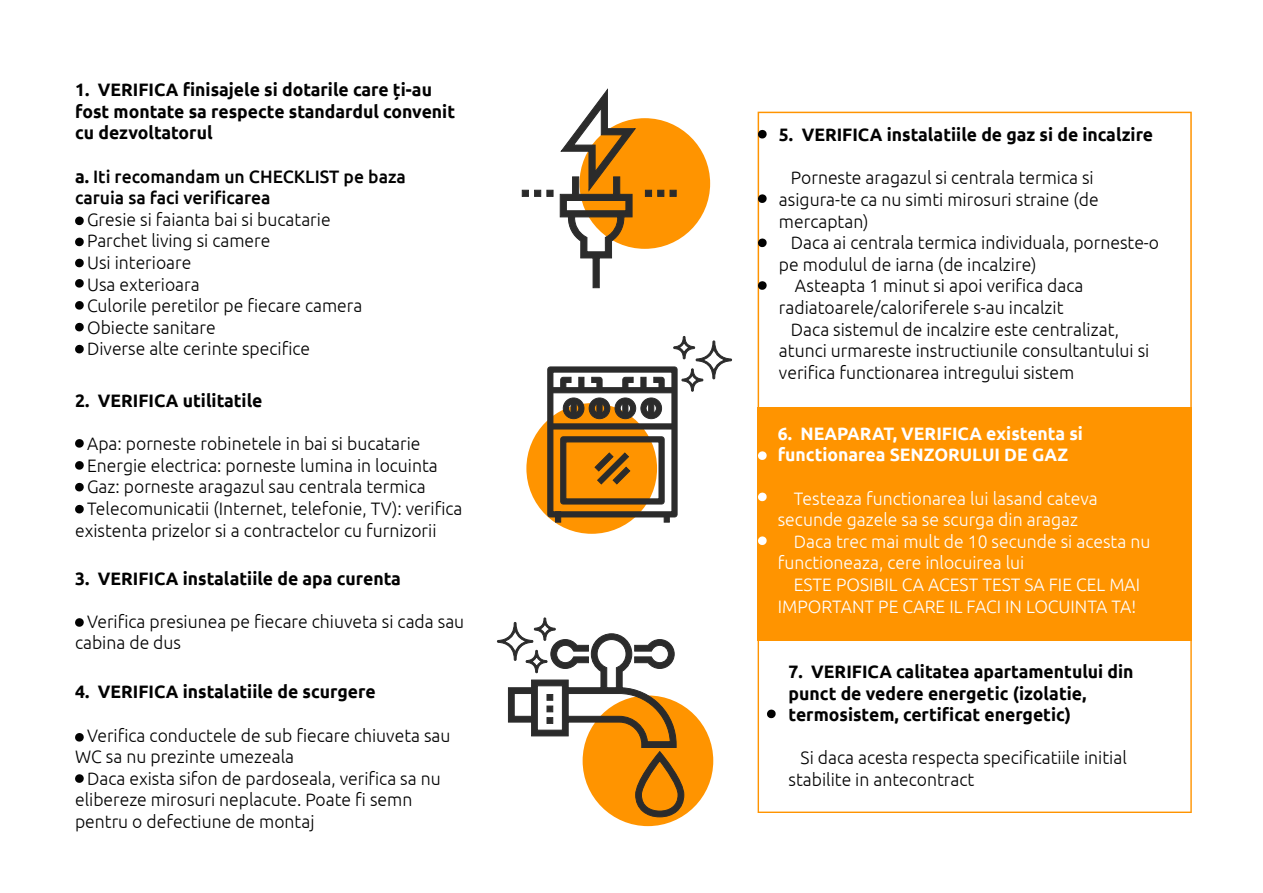
<style>
.page{position:relative;width:1263px;height:893px;background:#fff}
.page>*{position:absolute;margin:0;border:0;box-sizing:border-box;transform-origin:0 0}
.t1{font:300 18px/21.6px "Ubuntu";color:#020202}
.t2{font:700 18px/21.6px "Ubuntu";color:#020202}
.t3{font:300 18px/21.6px "Ubuntu";color:#fff}
.t4{font:700 18px/21.6px "Ubuntu";color:#fff}
.t5{font:500 18px/21.6px "Ubuntu";color:#020202}
.s1{font-weight:700}
</style>
<div class="page">
<div style="left:758px;top:408px;width:434px;height:233px;background:#ff9400"></div>
<svg style="left:758px;top:112px;width:434px;height:296px"></svg>
<svg style="left:758px;top:641px;width:434px;height:172px"></svg>
<div style="left:579px;top:118px;width:131px;height:131px;background:#ff9400;border-radius:50%"></div>
<div style="left:526px;top:403px;width:131px;height:131px;background:#ff9400;border-radius:50%"></div>
<div style="left:583px;top:695px;width:130px;height:131px;background:#ff9400;border-radius:50%"></div>
<svg style="left:75px;top:439px;width:9px;height:9px"></svg>
<svg style="left:75px;top:461px;width:9px;height:9px"></svg>
<svg style="left:75px;top:482px;width:9px;height:10px"></svg>
<svg style="left:75px;top:504px;width:9px;height:10px"></svg>
<svg style="left:75px;top:618px;width:9px;height:9px"></svg>
<svg style="left:75px;top:237px;width:9px;height:10px"></svg>
<svg style="left:75px;top:258px;width:9px;height:10px"></svg>
<svg style="left:75px;top:279px;width:9px;height:9px"></svg>
<svg style="left:75px;top:301px;width:9px;height:9px"></svg>
<svg style="left:75px;top:322px;width:9px;height:10px"></svg>
<svg style="left:75px;top:344px;width:9px;height:10px"></svg>
<svg style="left:75px;top:216px;width:9px;height:10px"></svg>
<svg style="left:75px;top:733px;width:9px;height:9px"></svg>
<svg style="left:75px;top:774px;width:9px;height:9px"></svg>
<svg style="left:757px;top:129px;width:10px;height:10px"></svg>
<svg style="left:757px;top:194px;width:10px;height:10px"></svg>
<svg style="left:757px;top:238px;width:10px;height:10px"></svg>
<svg style="left:757px;top:281px;width:10px;height:9px"></svg>
<svg style="left:757px;top:451px;width:10px;height:10px"></svg>
<svg style="left:757px;top:492px;width:10px;height:10px"></svg>
<svg style="left:757px;top:536px;width:10px;height:10px"></svg>
<svg style="left:766px;top:709px;width:10px;height:10px"></svg>
<svg style="left:496px;top:618px;width:189px;height:200px"></svg>
<div style="left:546px;top:694px;width:7px;height:7px;background:#2b2b2b;border:1px solid #2b2b2b"></div>
<div style="left:546px;top:717px;width:7px;height:7px;background:#2b2b2b;border:1px solid #2b2b2b"></div>
<div style="left:546px;top:706px;width:7px;height:6px;background:#2b2b2b;border:1px solid #2b2b2b"></div>
<svg style="left:559px;top:88px;width:77px;height:201px"></svg>
<div style="left:657px;top:190px;width:7px;height:7px;background:#2b2b2b;border:1px solid #2b2b2b"></div>
<div style="left:645px;top:190px;width:7px;height:7px;background:#2b2b2b;border:1px solid #2b2b2b"></div>
<div style="left:670px;top:190px;width:7px;height:7px;background:#2b2b2b;border:1px solid #2b2b2b"></div>
<div style="left:522px;top:190px;width:7px;height:7px;background:#2b2b2b;border:1px solid #2b2b2b"></div>
<div style="left:534px;top:190px;width:7px;height:7px;background:#2b2b2b;border:1px solid #2b2b2b"></div>
<div style="left:546px;top:190px;width:7px;height:7px;background:#2b2b2b;border:1px solid #2b2b2b"></div>
<svg style="left:547px;top:336px;width:185px;height:182px"></svg>
<div style="left:555px;top:511px;width:6px;height:12px;background:#2b2b2b;border:1px solid #2b2b2b"></div>
<svg style="left:664px;top:514px;width:6px;height:9px"></svg>
<p class="t2" style="left:75px;top:79px;width:382px">1. VERIFICA finisajele si dotarile care ți-au fost montate sa respecte standardul convenit cu dezvoltatorul</p>
<p class="t5" style="left:75px;top:165px;width:332px"><span class="s1">a.</span> Iti recomandam un CHECKLIST pe baza caruia sa faci verificarea</p>
<p class="t1" style="left:87px;top:208px;width:277px">Gresie si faianta bai si bucatarie<br>Parchet living si camere<br>Usi interioare<br>Usa exterioara<br>Culorile peretilor pe fiecare camera<br>Obiecte sanitare<br>Diverse alte cerinte specifice</p>
<p class="t2" style="left:75px;top:389px;width:189px">2. VERIFICA utilitatile</p>
<p class="t1" style="left:87px;top:433px;width:335px">Apa: porneste robinetele in bai si bucatarie</p>
<p class="t1" style="left:87px;top:454px;width:352px">Energie electrica: porneste lumina in locuinta</p>
<p class="t1" style="left:87px;top:476px;width:340px">Gaz: porneste aragazul sau centrala termica</p>
<p class="t1" style="left:87px;top:497px;width:377px">Telecomunicatii (Internet, telefonie, TV): verifica</p>
<p class="t1" style="left:75px;top:519px;width:363px">existenta prizelor si a contractelor cu furnizorii</p>
<p class="t2" style="left:75px;top:567px;width:327px">3. VERIFICA instalatiile de apa curenta</p>
<p class="t1" style="left:75px;top:610px;width:391px;text-indent:12px">Verifica presiunea pe fiecare chiuveta si cada sau cabina de dus</p>
<p class="t2" style="left:75px;top:681px;width:302px">4. VERIFICA instalatiile de scurgere</p>
<p class="t1" style="left:75px;top:724px;width:377px;text-indent:12px">Verifica conductele de sub fiecare chiuveta sau<br>WC sa nu prezinte umezeala</p>
<p class="t1" style="left:75px;top:767px;width:367px;text-indent:12px">Daca exista sifon de pardoseala, verifica sa nu elibereze mirosuri neplacute. Poate fi semn pentru o defectiune de montaj</p>
<p class="t2" style="left:779px;top:124px;width:376px">5. VERIFICA instalatiile de gaz si de incalzire</p>
<p class="t1" style="left:779px;top:167px;width:321px;text-indent:12px">Porneste aragazul si centrala termica si asigura-te ca nu simti mirosuri straine (de mercaptan)</p>
<p class="t1" style="left:791px;top:232px;width:370px">Daca ai centrala termica individuala, porneste-o</p>
<p class="t1" style="left:779px;top:253px;width:259px">pe modulul de iarna (de incalzire)</p>
<p class="t1" style="left:795px;top:275px;width:290px">Asteapta 1 minut si apoi verifica daca</p>
<p class="t1" style="left:779px;top:296px;width:286px">radiatoarele/caloriferele s-au incalzit</p>
<p class="t1" style="left:791px;top:318px;width:329px">Daca sistemul de incalzire este centralizat,</p>
<p class="t1" style="left:779px;top:340px;width:372px">atunci urmareste instructiunile consultantului si</p>
<p class="t1" style="left:779px;top:361px;width:297px">verifica functionarea intregului sistem</p>
<p class="t4" style="left:778px;top:422px;width:307px">6. NEAPARAT, VERIFICA existenta si functionarea SENZORULUI DE GAZ</p>
<p class="t3" style="left:778px;top:487px;width:321px;text-indent:16px">Testeaza functionarea lui lasand cateva secunde gazele sa se scurga din aragaz</p>
<p class="t3" style="left:778px;top:530px;width:374px;text-indent:16px">Daca trec mai mult de 10 secunde si acesta nu functioneaza, cere inlocuirea lui</p>
<p class="t3" style="left:778px;top:573px;width:364px;text-align:right">ESTE POSIBIL CA ACEST TEST SA FIE CEL MAI<br>IMPORTANT PE CARE IL FACI IN LOCUINTA TA!</p>
<p class="t2" style="left:788px;top:660px;width:346px">7. VERIFICA calitatea apartamentului din punct de vedere energetic (izolatie, termosistem, certificat energetic)</p>
<p class="t1" style="left:788px;top:747px;width:340px;text-indent:12px">Si daca acesta respecta specificatiile initial stabilite in antecontract</p>
</div>
